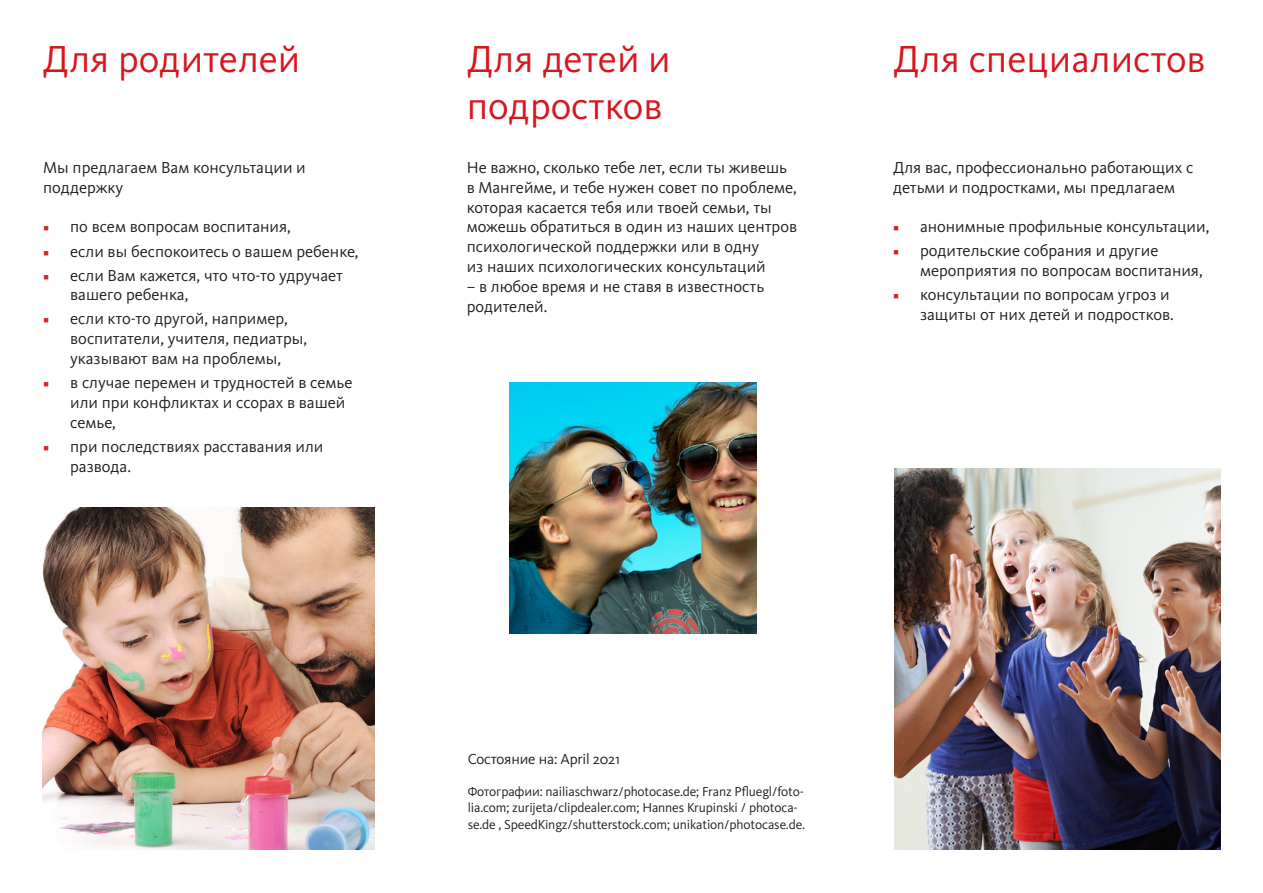
<style>
.page{position:relative;width:1263px;height:893px;background:#fff}
.page>*{position:absolute;margin:0;border:0;box-sizing:border-box;transform-origin:0 0}
.t1{font:39px/46.8px "Kievit Pro";color:#d7171f}
.t2{font:16.5px/19.8px "Kievit Pro";color:#231f20}
.t3{font:15px "Kievit Pro";letter-spacing:-.01em;color:#231f20}
.t4{font:13.5px/16.2px "Kievit Pro";letter-spacing:-.01em;color:#231f20}
.s1{font-family:"Minion Pro";font-size:15px;color:#d1232a}
</style>
<div class="page">
<img style="left:43px;top:508px;width:332px;height:342px">
<img style="left:509px;top:383px;width:247px;height:250px">
<img style="left:895px;top:469px;width:325px;height:380px">
<p class="t1" style="left:43px;top:36px;width:259px">Для родителей</p>
<p class="t2" style="left:43px;top:158px;width:264px">Мы предлагаем Вам консультации и поддержку</p>
<p class="t2" style="left:43px;top:217px;width:249px"><span class="s1">■</span> по всем вопросам воспитания,</p>
<p class="t2" style="left:43px;top:241px;width:317px"><span class="s1">■</span> если вы беспокоитесь о вашем ребенке,</p>
<p class="t2" style="left:70px;top:265px;width:274px;text-indent:-27px"><span class="s1">■</span> если Вам кажется, что что-то удручает вашего ребенка,</p>
<p class="t2" style="left:70px;top:309px;width:238px;text-indent:-27px"><span class="s1">■</span> если кто-то другой, например, воспитатели, учителя, педиатры, указывают вам на проблемы,</p>
<p class="t2" style="left:70px;top:373px;width:284px;text-indent:-27px"><span class="s1">■</span> в случае перемен и трудностей в семье или при конфликтах и ссорах в вашей семье,</p>
<p class="t2" style="left:70px;top:436px;width:255px;text-indent:-27px"><span class="s1">■</span> при последствиях расставания или развода.</p>
<p class="t1" style="left:467px;top:36px;width:206px">Для детей и подростков</p>
<p class="t2" style="left:467px;top:158px;width:332px">Не важно, сколько тебе лет, если ты живешь в Мангейме, и тебе нужен совет по проблеме, которая касается тебя или твоей семьи, ты можешь обратиться в один из наших центров психологической поддержки или в одну<br>из наших психологических консультаций</p>
<p class="t2" style="left:467px;top:276px;width:299px">– в любое время и не ставя в известность родителей.</p>
<p class="t1" style="left:893px;top:36px;width:314px">Для специалистов</p>
<p class="t2" style="left:893px;top:157px;width:302px">Для вас, профессионально работающих с детьми и подростками, мы предлагаем</p>
<p class="t2" style="left:893px;top:217px;width:318px"><span class="s1">■</span> анонимные профильные консультации,</p>
<p class="t2" style="left:920px;top:241px;width:284px;text-indent:-27px"><span class="s1">■</span> родительские собрания и другие мероприятия по вопросам воспитания,</p>
<p class="t2" style="left:893px;top:284px;width:282px;text-align:right"><span class="s1">■</span> консультации по вопросам угроз и защиты от них детей и подростков.</p>
<p class="t3" style="left:468px;top:750px;width:154px">Состояние на: April 2021</p>
<p class="t4" style="left:468px;top:783px;width:339px">Фотографии: nailiaschwarz/photocase.de; Franz Pfluegl/foto&shy;lia.com; zurijeta/clipdealer.com; Hannes Krupinski / photoca&shy;se.de , SpeedKingz/shutterstock.com; unikation/photocase.de.</p>
</div>
